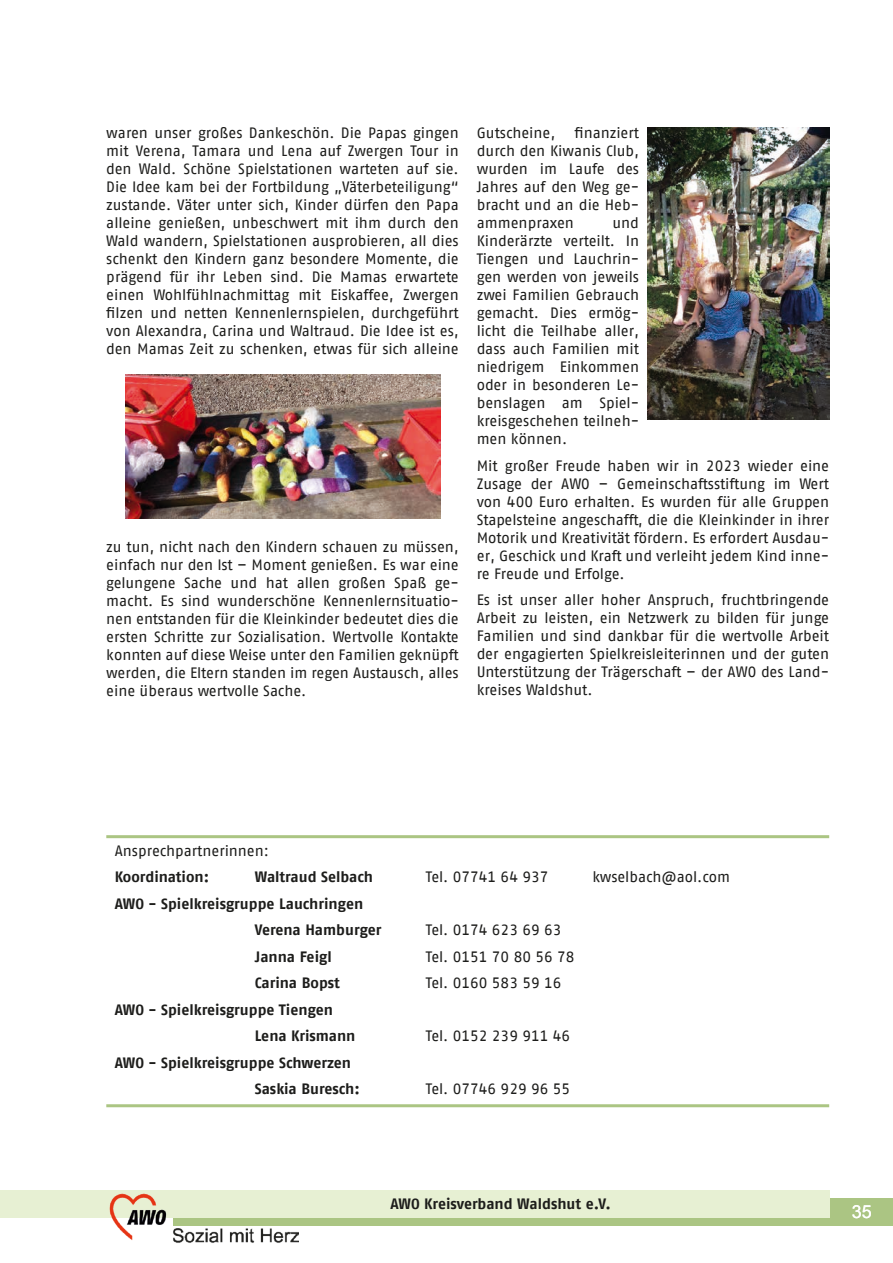
<style>
.page{position:relative;width:893px;height:1263px;background:#fff}
.page>*{position:absolute;margin:0;border:0;box-sizing:border-box;transform-origin:0 0}
.t1{font:18px "Arial";color:#fff}
.t2{font:15px/18px "AWO Fago Office";color:#1d1d1b;text-align:justify}
.t3{font:700 15px/26.5px "AWO Fago Office";color:#1d1d1b}
</style>
<div class="page">
<div style="left:173px;top:1198px;width:720px;height:27px;background:#abc583"></div>
<div style="left:0;top:1190px;width:829px;height:27px;background:#e7f0d3"></div>
<img style="left:102px;top:1193px;width:197px;height:50px">
<hr style="left:106px;top:1104px;width:723px;height:3px;background:#abc583">
<hr style="left:106px;top:835px;width:723px;height:3px;background:#abc583">
<img style="left:648px;top:128px;width:181px;height:292px">
<img style="left:125px;top:374px;width:315px;height:145px">
<p class="t2" style="left:106px;top:124px;width:354px">waren unser großes Dankeschön. Die Papas gingen mit Verena, Tamara und Lena auf Zwergen Tour in den Wald. Schöne Spielstationen warteten auf sie.<br>Die Idee kam bei der Fortbildung „Väterbeteiligung“ zustande. Väter unter sich, Kinder dürfen den Papa alleine genießen, unbeschwert mit ihm durch den Wald wandern, Spielstationen ausprobieren, all dies schenkt den Kindern ganz besondere Momente, die prägend für ihr Leben sind. Die Mamas erwartete einen Wohlfühlnachmittag mit Eiskaffee, Zwergen filzen und netten Kennenlernspielen, durchgeführt von Alexandra, Carina und Waltraud. Die Idee ist es, den Mamas Zeit zu schenken, etwas für sich alleine</p>
<p class="t2" style="left:106px;top:538px;width:354px">zu tun, nicht nach den Kindern schauen zu müssen, einfach nur den Ist – Moment genießen. Es war eine gelungene Sache und hat allen großen Spaß ge&shy;macht. Es sind wunderschöne Kennenlernsituatio&shy;nen entstanden für die Kleinkinder bedeutet dies die ersten Schritte zur Sozialisation. Wertvolle Kontakte konnten auf diese Weise unter den Familien geknüpft werden, die Eltern standen im regen Austausch, alles eine überaus wertvolle Sache.</p>
<p class="t2" style="left:477px;top:124px;width:164px;text-indent:98px">finanziert durch den Kiwanis Club, wurden im Laufe des Jahres auf den Weg ge&shy;bracht und an die Heb&shy;ammenpraxen</p>
<p class="t2" style="left:477px;top:124px;width:80px">Gutscheine,</p>
<p class="t2" style="left:477px;top:214px;width:164px;text-indent:136px">und Kinderärzte verteilt. In Tiengen und Lauchrin&shy;gen werden von jeweils zwei Familien Gebrauch gemacht. Dies ermög&shy;licht die Teilhabe aller, dass auch Familien mit niedrigem Einkommen oder in besonderen Le&shy;benslagen am Spiel&shy;kreisgeschehen teilneh&shy;men können.</p>
<p class="t2" style="left:477px;top:456px;width:354px">Mit großer Freude haben wir in 2023 wieder eine Zusage der AWO – Gemeinschaftsstiftung im Wert von 400 Euro erhalten. Es wurden für alle Gruppen Stapelsteine angeschafft, die die Kleinkinder in ihrer Motorik und Kreativität fördern. Es erfordert Ausdau&shy;er, Geschick und Kraft und verleiht jedem Kind inne&shy;re Freude und Erfolge.</p>
<p class="t2" style="left:477px;top:591px;width:354px">Es ist unser aller hoher Anspruch, fruchtbringende Arbeit zu leisten, ein Netzwerk zu bilden für junge Familien und sind dankbar für die wertvolle Arbeit der engagierten Spielkreisleiterinnen und der guten Unterstützung der Trägerschaft – der AWO des Land&shy;kreises Waldshut.</p>
<p class="t2" style="left:115px;top:841px;width:156px">Ansprechpartnerinnen:</p>
<p class="t3" style="left:115px;top:863px;width:96px">Koordination:</p>
<p class="t3" style="left:255px;top:863px;width:120px">Waltraud Selbach</p>
<p class="t2" style="left:426px;top:868px;width:124px">Tel. 07741 64 937</p>
<p class="t2" style="left:592px;top:868px;width:139px">kwselbach@aol.com</p>
<p class="t3" style="left:255px;top:890px;width:128px;text-indent:-140px">AWO - Spielkreisgruppe Lauchringen<br>Verena Hamburger</p>
<p class="t2" style="left:426px;top:921px;width:137px">Tel. 0174 623 69 63</p>
<p class="t3" style="left:255px;top:943px;width:79px">Janna Feigl</p>
<p class="t2" style="left:426px;top:947px;width:150px">Tel. 0151 70 80 56 78</p>
<p class="t3" style="left:255px;top:969px;width:87px">Carina Bopst</p>
<p class="t2" style="left:426px;top:974px;width:137px">Tel. 0160 583 59 16</p>
<p class="t3" style="left:255px;top:996px;width:102px;text-indent:-140px">AWO - Spielkreisgruppe Tiengen<br>Lena Krismann</p>
<p class="t2" style="left:426px;top:1027px;width:146px">Tel. 0152 239 911 46</p>
<p class="t3" style="left:255px;top:1049px;width:106px;text-indent:-140px">AWO - Spielkreisgruppe Schwerzen<br>Saskia Buresch:</p>
<p class="t2" style="left:426px;top:1080px;width:146px">Tel. 07746 929 96 55</p>
<p class="t3" style="left:390px;top:1191px;width:222px">AWO Kreisverband Waldshut e.V.</p>
<p class="t1" style="left:852px;top:1200px;width:22px">35</p>
</div>
